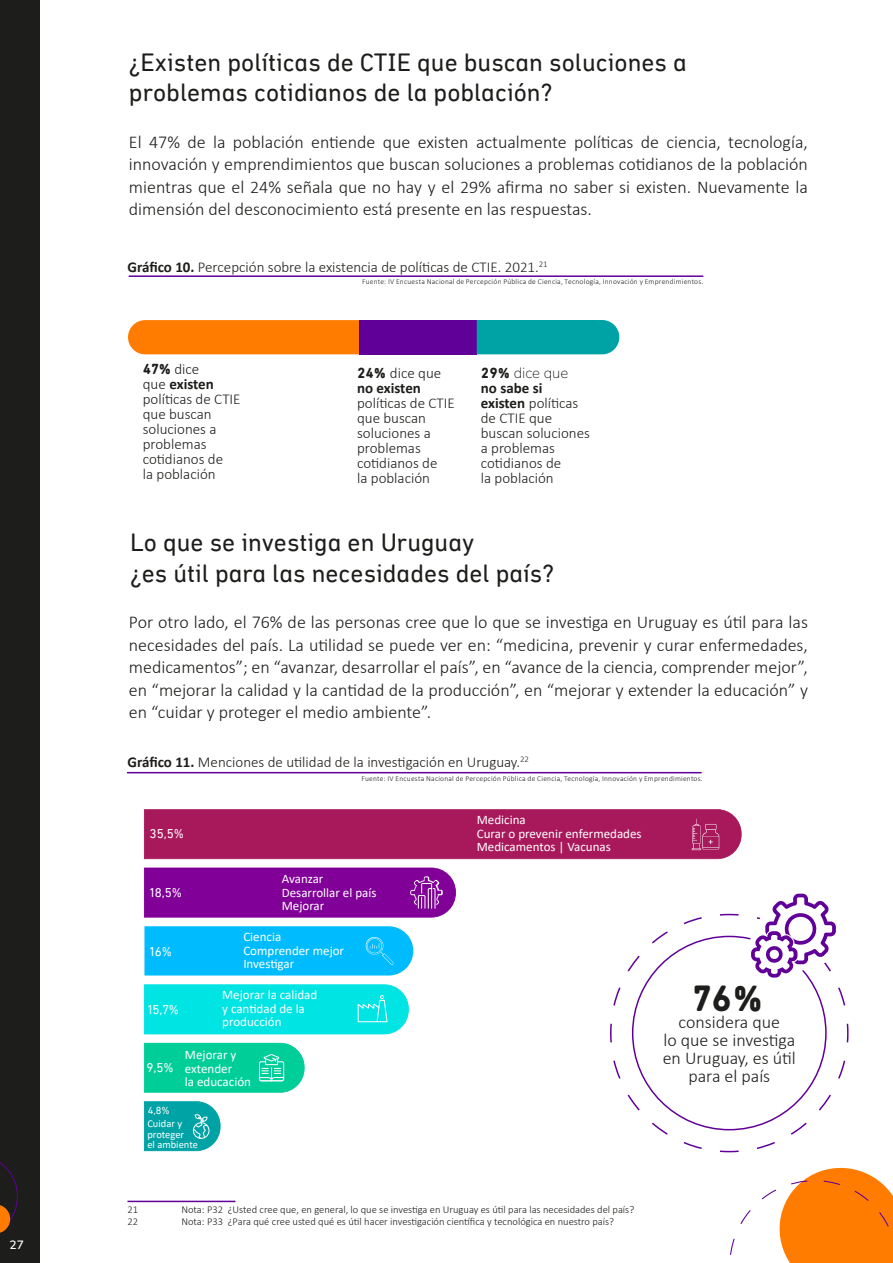
<style>
.page{position:relative;width:893px;height:1263px;background:#fff}
.page>*{position:absolute;margin:0;border:0;box-sizing:border-box;transform-origin:0 0}
.t1{font:700 37.5px "Aniifont";color:#1d1d1b}
.t2{font:25.5px/30.6px "aniifont";color:#1d1d1b}
.t3{font:300 18px/22.5px "Calibri";color:#1d1d1b;text-align:justify}
.t4{font:300 15px/15px "Calibri";color:#1d1d1b}
.t5{font:700 15px/15px "Calibri";color:#1d1d1b}
.t6{font:200 15px "Nunito";color:#1d1d1b}
.t7{font:13.05px/13.5px "Calibri";color:#fff}
.t8{font:13.05px "aniifont";color:#fff}
.t9{font:600 12px "Nunito";color:#fff}
.t10{font:300 10.5px "Calibri";color:#1d1d1b}
.t11{font:10.5px/10.5px "Calibri";color:#fff}
.t12{font:10.5px "aniifont";color:#fff}
.t13{font:300 7.5px "Calibri";letter-spacing:.03em;color:#1d1d1b}
.s1{font-weight:700}
.s2{font-family:"Aniifont";font-weight:700}
.s3{font-family:"Aniifont"}
.s4{font-weight:300}
</style>
<div class="page">
<div style="left:0;top:0;width:40px;height:1263px;background:#1d1d1b"></div>
<svg style="left:0;top:1162px;width:18px;height:71px"></svg>
<svg style="left:610px;top:913px;width:239px;height:240px"></svg>
<div style="left:128px;top:320px;width:231px;height:34px;background:#ff7c00"></div>
<div style="left:359px;top:320px;width:118px;height:34px;background:#610098"></div>
<div style="left:477px;top:320px;width:142px;height:34px;background:#00a3a5"></div>
<svg style="left:144px;top:1101px;width:77px;height:50px;background:#1bacae"></svg>
<svg style="left:144px;top:1043px;width:161px;height:50px;background:#10d19f"></svg>
<div style="left:144px;top:984px;width:265px;height:50px;background:#00e4e3"></div>
<div style="left:144px;top:809px;width:598px;height:50px;background:#a8195b"></div>
<div style="left:144px;top:926px;width:269px;height:49px;background:#00bcff"></div>
<div style="left:144px;top:868px;width:312px;height:49px;background:#800098"></div>
<hr style="left:129px;top:275px;width:574px;height:2px;background:#610098">
<hr style="left:127px;top:772px;width:575px;height:1px;background:#610098">
<svg style="left:742px;top:893px;width:107px;height:114px"></svg>
<hr style="left:127px;top:1201px;width:108px;height:1px;background:#610098">
<svg style="left:730px;top:1167px;width:163px;height:96px"></svg>
<p class="t9" style="left:10px;top:1236px;width:16px">27</p>
<h2 class="t2" style="left:129px;top:46px;width:559px">¿Existen políticas de CTIE que buscan soluciones a problemas cotidianos de la población?</h2>
<p class="t3" style="left:129px;top:131px;width:680px">El 47% de la población entiende que existen actualmente políticas de ciencia, tecnología, innovación y emprendimientos que buscan soluciones a problemas cotidianos de la población mientras que el 24% señala que no hay y el 29% afirma no saber si existen. Nuevamente la dimensión del desconocimiento está presente en las respuestas.</p>
<p class="t4" style="left:127px;top:259px;width:422px"><span class="s1">Gráfico 10.</span> Percepción sobre la existencia de políticas de CTIE. 2021.<sup>21</sup></p>
<p class="t13" style="left:362px;top:277px;width:343px">Fuente: IV Encuesta Nacional de Percepción Pública de Ciencia, Tecnología, Innovación y Emprendimientos.</p>
<p class="t4" style="left:143px;top:361px;width:99px"><span class="s2">47%</span> dice<br>que <span class="s1">existen </span>políticas de CTIE que buscan soluciones a problemas cotidianos de<br>la población</p>
<p class="t6" style="left:481px;top:362px;width:89px"><span class="s2">29%</span> dice que</p>
<p class="t5" style="left:357px;top:365px;width:86px"><span class="s3">24%</span> <span class="s4">dice que </span>no existen</p>
<p class="t4" style="left:357px;top:395px;width:99px">políticas de CTIE que buscan soluciones a problemas cotidianos de<br>la población</p>
<p class="t4" style="left:481px;top:380px;width:111px"><span class="s1">no sabe si existen</span> políticas de CTIE que buscan soluciones a problemas cotidianos de<br>la población</p>
<h2 class="t2" style="left:130px;top:527px;width:425px">Lo que se investiga en Uruguay<br>¿es útil para las necesidades del país?</h2>
<p class="t3" style="left:129px;top:611px;width:680px">Por otro lado, el 76% de las personas cree que lo que se investiga en Uruguay es útil para las necesidades del país. La utilidad se puede ver en: “medicina, prevenir y curar enfermedades, medicamentos”; en “avanzar, desarrollar el país”, en “avance de la ciencia, comprender mejor”, en “mejorar la calidad y la cantidad de la producción”, en “mejorar y extender la educación” y en “cuidar y proteger el medio ambiente”.</p>
<p class="t4" style="left:127px;top:754px;width:403px"><span class="s1">Gráfico 11.</span> Menciones de utilidad de la investigación en Uruguay.<sup>22</sup></p>
<p class="t8" style="left:150px;top:825px;width:36px">35,5%</p>
<p class="t8" style="left:150px;top:885px;width:34px">18,5%</p>
<p class="t8" style="left:150px;top:944px;width:23px">16%</p>
<p class="t13" style="left:362px;top:774px;width:343px">Fuente: IV Encuesta Nacional de Percepción Pública de Ciencia, Tecnología, Innovación y Emprendimientos.</p>
<p class="t7" style="left:282px;top:872px;width:96px">Avanzar<br>Desarrollar el país<br>Mejorar</p>
<p class="t7" style="left:243px;top:930px;width:102px">Ciencia<br>Comprender mejor<br>Investigar</p>
<p class="t7" style="left:477px;top:813px;width:166px">Medicina<br>Curar o prevenir enfermedades<br>Medicamentos | Vacunas</p>
<p class="t7" style="left:222px;top:988px;width:97px">Mejorar la calidad y cantidad de la producción</p>
<h1 class="t1" style="left:692px;top:975px;width:72px">76%</h1>
<p class="t8" style="left:148px;top:1002px;width:33px">15,7%</p>
<p class="t3" style="left:663px;top:1013px;width:135px;line-height:18px;text-align:center">considera que<br>lo que se investiga en Uruguay, es útil para el país</p>
<p class="t7" style="left:185px;top:1048px;width:68px">Mejorar y extender<br>la educación</p>
<p class="t11" style="left:147px;top:1118px;width:52px">Cuidar y proteger<br>el ambiente</p>
<p class="t8" style="left:146px;top:1060px;width:29px">9,5%</p>
<p class="t12" style="left:148px;top:1104px;width:23px">4,8%</p>
<p class="t10" style="left:127px;top:1203px;width:12px">21</p>
<p class="t10" style="left:181px;top:1203px;width:454px">Nota: P32 ¿Usted cree que, en general, lo que se investiga en Uruguay es útil para las necesidades del país?</p>
<p class="t10" style="left:127px;top:1215px;width:12px">22</p>
<p class="t10" style="left:181px;top:1215px;width:434px">Nota: P33 ¿Para qué cree usted qué es útil hacer investigación científica y tecnológica en nuestro país?</p>
</div>
